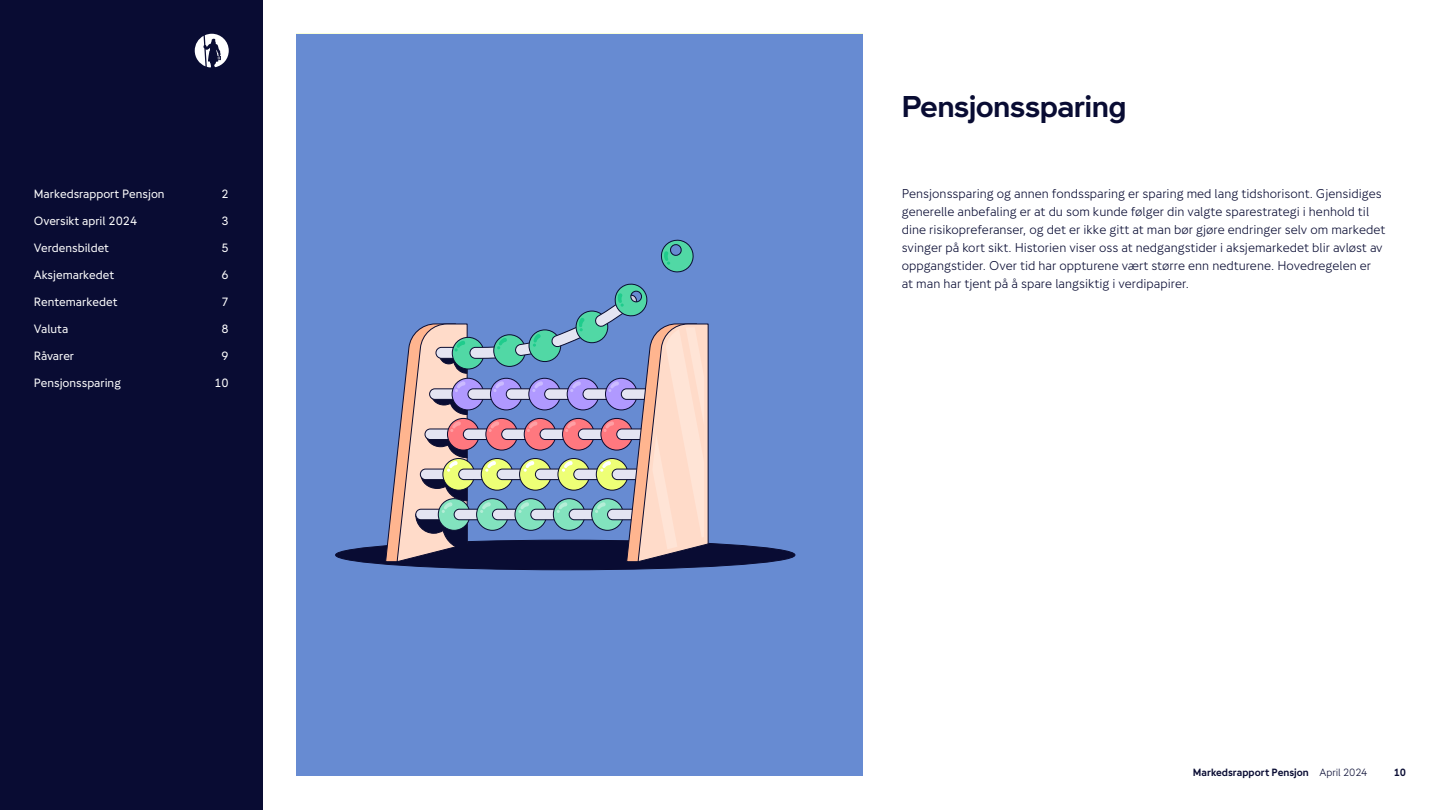
<style>
.page{position:relative;width:1440px;height:810px;background:#fff}
.page>*{position:absolute;margin:0;border:0;box-sizing:border-box;transform-origin:0 0}
.H1_Kapitteltittel{font:30px "Gjensidige Display";letter-spacing:-.015em;color:#090c33}
.P_Brødtekst{font:300 12.75px/18px "Gjensidige Type";color:#090c33}
.t1{font:12px "Gjensidige Type";color:#fff}
.t2{font:700 10.5px "Gjensidige Type";color:#090c33}
.s1{font-weight:300}
</style>
<div class="page">
<div style="left:0;top:0;width:262px;height:810px;background:#090c33"></div>
<svg style="left:195px;top:34px;width:34px;height:33px"></svg>
<div style="left:296px;top:34px;width:567px;height:742px;background:#678bd2"></div>
<div style="left:336px;top:540px;width:459px;height:30px;background:#090c33;border-radius:50%"></div>
<div style="left:335px;top:540px;width:460px;height:30px;border:1px solid #0a0c31;border-radius:50%"></div>
<div style="left:490px;top:378px;width:32px;height:32px;background:#b099ff;border-radius:50%"></div>
<div style="left:490px;top:378px;width:32px;height:32px;border:1px solid #0a0c31;border-radius:50%"></div>
<div style="left:506px;top:389px;width:35px;height:10px;background:#e4e4f2;border-radius:5px"></div>
<div style="left:506px;top:388px;width:36px;height:12px;border:1px solid #0a0c31;border-radius:5px"></div>
<div style="left:529px;top:378px;width:31px;height:32px;background:#b099ff;border-radius:50%"></div>
<div style="left:528px;top:378px;width:33px;height:32px;border:1px solid #0a0c31;border-radius:50%"></div>
<div style="left:545px;top:389px;width:35px;height:10px;background:#e4e4f2;border-radius:5px"></div>
<div style="left:544px;top:388px;width:36px;height:12px;border:1px solid #0a0c31;border-radius:5px"></div>
<div style="left:567px;top:378px;width:32px;height:32px;background:#b099ff;border-radius:50%"></div>
<div style="left:567px;top:378px;width:32px;height:32px;border:1px solid #0a0c31;border-radius:50%"></div>
<div style="left:583px;top:389px;width:35px;height:10px;background:#e4e4f2;border-radius:5px"></div>
<div style="left:583px;top:388px;width:35px;height:12px;border:1px solid #0a0c31;border-radius:5px"></div>
<svg style="left:486px;top:418px;width:32px;height:32px"></svg>
<div style="left:486px;top:418px;width:32px;height:32px;border:1px solid #0a0c31;border-radius:50%"></div>
<div style="left:502px;top:429px;width:35px;height:11px;background:#e4e4f2;border-radius:5px"></div>
<div style="left:501px;top:429px;width:36px;height:11px;border:1px solid #0a0c31;border-radius:5px"></div>
<div style="left:524px;top:418px;width:32px;height:32px;background:#ff787f;border-radius:50%"></div>
<div style="left:524px;top:418px;width:32px;height:32px;border:1px solid #0a0c31;border-radius:50%"></div>
<div style="left:540px;top:429px;width:35px;height:11px;background:#e4e4f2;border-radius:5px"></div>
<div style="left:540px;top:429px;width:35px;height:11px;border:1px solid #0a0c31;border-radius:5px"></div>
<div style="left:563px;top:418px;width:31px;height:32px;background:#ff787f;border-radius:50%"></div>
<div style="left:562px;top:418px;width:33px;height:32px;border:1px solid #0a0c31;border-radius:50%"></div>
<div style="left:578px;top:429px;width:35px;height:11px;background:#e4e4f2;border-radius:5px"></div>
<div style="left:578px;top:429px;width:36px;height:11px;border:1px solid #0a0c31;border-radius:5px"></div>
<svg style="left:481px;top:459px;width:32px;height:31px"></svg>
<div style="left:481px;top:458px;width:32px;height:33px;border:1px solid #0a0c31;border-radius:50%"></div>
<div style="left:497px;top:469px;width:35px;height:11px;background:#e4e4f2;border-radius:5px"></div>
<div style="left:497px;top:469px;width:35px;height:11px;border:1px solid #0a0c31;border-radius:5px"></div>
<div style="left:520px;top:459px;width:31px;height:31px;background:#eeff76;border-radius:50%"></div>
<div style="left:519px;top:458px;width:33px;height:33px;border:1px solid #0a0c31;border-radius:50%"></div>
<div style="left:535px;top:469px;width:35px;height:11px;background:#e4e4f2;border-radius:5px"></div>
<div style="left:535px;top:469px;width:36px;height:11px;border:1px solid #0a0c31;border-radius:5px"></div>
<div style="left:558px;top:459px;width:32px;height:31px;background:#eeff76;border-radius:50%"></div>
<div style="left:558px;top:458px;width:32px;height:33px;border:1px solid #0a0c31;border-radius:50%"></div>
<div style="left:574px;top:469px;width:35px;height:11px;background:#e4e4f2;border-radius:5px"></div>
<div style="left:573px;top:469px;width:36px;height:11px;border:1px solid #0a0c31;border-radius:5px"></div>
<div style="left:492px;top:509px;width:35px;height:11px;background:#e4e4f2;border-radius:5px"></div>
<div style="left:492px;top:509px;width:36px;height:11px;border:1px solid #0a0c31;border-radius:5px"></div>
<div style="left:515px;top:499px;width:32px;height:31px;background:#82e3be;border-radius:50%"></div>
<div style="left:515px;top:498px;width:32px;height:33px;border:1px solid #0a0c31;border-radius:50%"></div>
<div style="left:531px;top:509px;width:35px;height:11px;background:#e4e4f2;border-radius:5px"></div>
<div style="left:530px;top:509px;width:36px;height:11px;border:1px solid #0a0c31;border-radius:5px"></div>
<svg style="left:553px;top:499px;width:32px;height:31px"></svg>
<div style="left:553px;top:498px;width:32px;height:33px;border:1px solid #0a0c31;border-radius:50%"></div>
<div style="left:569px;top:509px;width:35px;height:11px;background:#e4e4f2;border-radius:5px"></div>
<div style="left:569px;top:509px;width:36px;height:11px;border:1px solid #0a0c31;border-radius:5px"></div>
<div style="left:592px;top:499px;width:31px;height:31px;background:#82e3be;border-radius:50%"></div>
<div style="left:591px;top:498px;width:33px;height:33px;border:1px solid #0a0c31;border-radius:50%"></div>
<div style="left:494px;top:335px;width:31px;height:31px;background:#51d8a5;border-radius:50%"></div>
<div style="left:493px;top:334px;width:33px;height:33px;border:1px solid #0a0c31;border-radius:50%"></div>
<svg style="left:529px;top:330px;width:32px;height:32px"></svg>
<div style="left:529px;top:330px;width:32px;height:32px;border:1px solid #0a0c31;border-radius:50%"></div>
<div style="left:576px;top:311px;width:32px;height:32px;background:#51d8a5;border-radius:50%"></div>
<div style="left:576px;top:311px;width:32px;height:32px;border:1px solid #0a0c31;border-radius:50%"></div>
<svg style="left:532px;top:381px;width:11px;height:11px"></svg>
<svg style="left:570px;top:381px;width:11px;height:11px"></svg>
<svg style="left:515px;top:316px;width:71px;height:40px"></svg>
<svg style="left:661px;top:239px;width:33px;height:34px"></svg>
<svg style="left:527px;top:421px;width:11px;height:11px"></svg>
<svg style="left:565px;top:421px;width:11px;height:11px"></svg>
<svg style="left:524px;top:460px;width:11px;height:12px"></svg>
<svg style="left:562px;top:460px;width:11px;height:12px"></svg>
<svg style="left:385px;top:323px;width:123px;height:240px"></svg>
<svg style="left:518px;top:502px;width:11px;height:11px"></svg>
<svg style="left:557px;top:502px;width:11px;height:11px"></svg>
<svg style="left:595px;top:283px;width:114px;height:279px"></svg>
<p class="t1" style="left:34px;top:187px;width:132px">Markedsrapport Pensjon</p>
<p class="t1" style="left:222px;top:187px;width:9px">2</p>
<p class="t1" style="left:34px;top:214px;width:105px">Oversikt april 2024</p>
<p class="t1" style="left:222px;top:214px;width:9px">3</p>
<p class="t1" style="left:34px;top:241px;width:77px">Verdensbildet</p>
<p class="t1" style="left:222px;top:241px;width:9px">5</p>
<p class="t1" style="left:34px;top:268px;width:82px">Aksjemarkedet</p>
<p class="t1" style="left:222px;top:268px;width:9px">6</p>
<p class="t1" style="left:34px;top:295px;width:85px">Rentemarkedet</p>
<p class="t1" style="left:222px;top:295px;width:9px">7</p>
<p class="t1" style="left:34px;top:322px;width:36px">Valuta</p>
<p class="t1" style="left:222px;top:322px;width:9px">8</p>
<p class="t1" style="left:34px;top:349px;width:42px">Råvarer</p>
<p class="t1" style="left:222px;top:349px;width:9px">9</p>
<p class="t1" style="left:34px;top:376px;width:89px">Pensjonssparing</p>
<p class="t1" style="left:214px;top:376px;width:16px">10</p>
<p class="H1_Kapitteltittel" style="left:902px;top:89px;width:226px">Pensjonssparing</p>
<p class="P_Brødtekst" style="left:902px;top:184px;width:485px">Pensjonssparing og annen fondssparing er sparing med lang tidshorisont. Gjensidiges generelle anbefaling er at du som kunde følger din valgte sparestrategi i henhold til dine risikopreferanser, og det er ikke gitt at man bør gjøre endringer selv om markedet svinger på kort sikt. Historien viser oss at nedgangstider i aksjemarkedet blir avløst av oppgangstider. Over tid har oppturene vært større enn nedturene. Hovedregelen er at man har tjent på å spare langsiktig i verdipapirer.</p>
<p class="t2" style="left:1193px;top:766px;width:176px">Markedsrapport Pensjon <span class="s1">April 2024</span></p>
<p class="t2" style="left:1394px;top:766px;width:14px">10</p>
</div>
